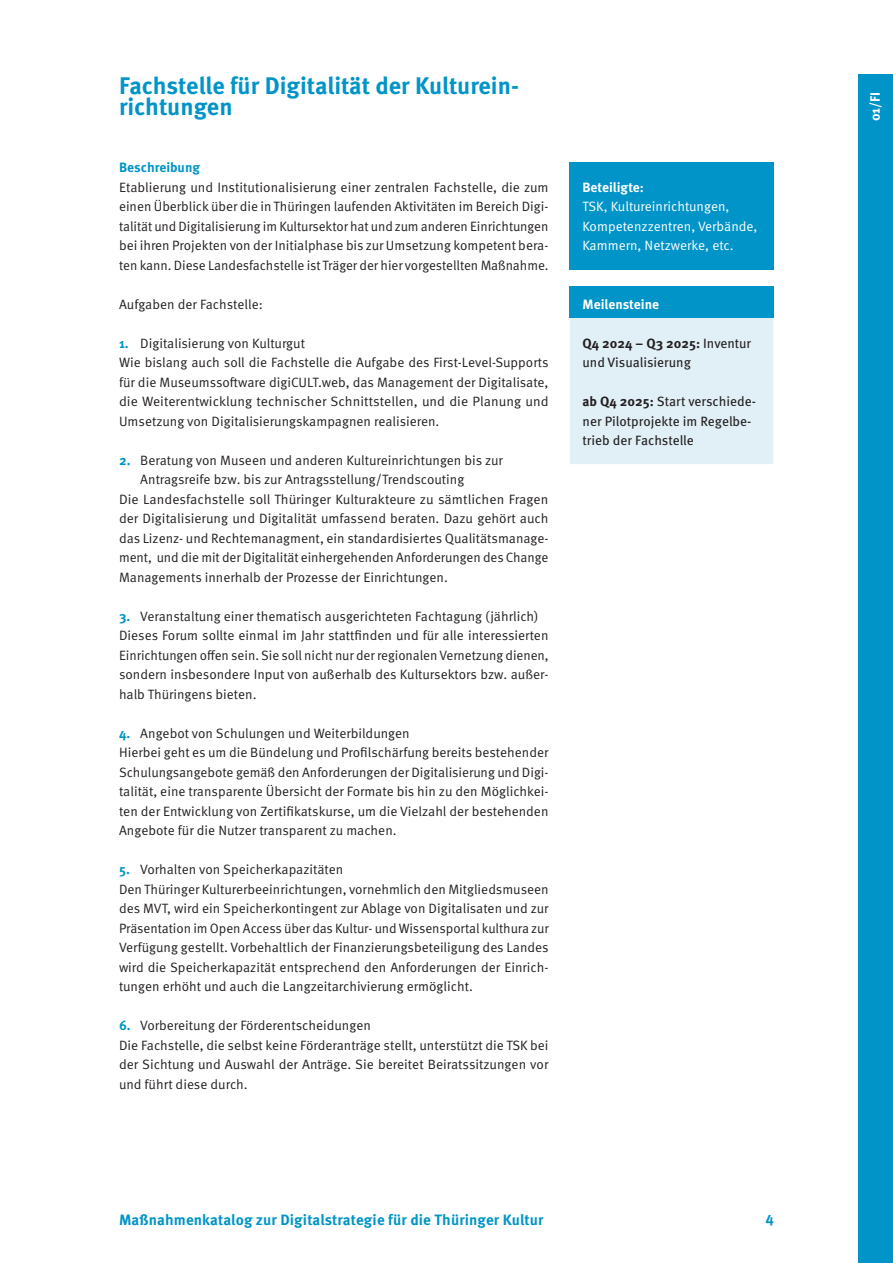
<style>
.page{position:relative;width:893px;height:1263px;background:#fff}
.page>*{position:absolute;margin:0;border:0;box-sizing:border-box;transform-origin:0 0}
.t1{font:700 24px/21px "Meta Pro";color:#0094c8}
.t2{font:700 15px "Meta Pro";letter-spacing:.01em;color:#0094c8}
.t3{font:13.5px/19.5px "Meta Pro Norm";color:#231f20}
.t4{font:13.5px/19.5px "Meta Pro";color:#231f20}
.t5{font:13.5px/19.5px "Meta Pro Norm";color:#fff}
.t6{font:700 13.5px "Meta Pro";color:#fff}
.t7{font:700 13.5px "Meta Pro";color:#0094c8}
.s1{font-family:"Meta Pro";font-weight:700;color:#0094c8}
.s2{font-weight:700}
</style>
<div class="page">
<div style="left:570px;top:317px;width:204px;height:148px;background:#e1f0f7"></div>
<div style="left:569px;top:317px;width:205px;height:148px;border:1px solid #fff"></div>
<div style="left:570px;top:286px;width:204px;height:32px;background:#0094c8"></div>
<div style="left:570px;top:163px;width:204px;height:107px;background:#0094c8"></div>
<div style="left:859px;top:75px;width:34px;height:1188px;background:#0094c8"></div>
<h1 class="t1" style="left:119px;top:74px;width:401px">Fachstelle für Digitalität der Kulturein&shy;richtungen</h1>
<p class="t7" style="left:119px;top:157px;width:83px">Beschreibung</p>
<p class="t3" style="left:119px;top:176px;width:431px;text-align:justify">Etablierung und Institutionalisierung einer zentralen Fachstelle, die zum einen Überblick über die in Thüringen laufenden Aktivitäten im Bereich Digi&shy;talität und Digitalisierung im Kultursektor hat und zum anderen Einrichtungen bei ihren Projekten von der Initialphase bis zur Umsetzung kompetent bera&shy;ten kann. Diese Landesfachstelle ist Träger der hier vorgestellten Maßnahme.</p>
<p class="t3" style="left:119px;top:293px;width:145px">Aufgaben der Fachstelle:</p>
<p class="t3" style="left:119px;top:332px;width:431px"><span class="s1">1.</span> Digitalisierung von Kulturgut<br>Wie bislang auch soll die Fachstelle die Aufgabe des First-Level-Supports für die Museumssoftware digiCULT.web, das Management der Digitalisate, die Weiterentwicklung technischer Schnittstellen, und die Planung und Umsetzung von Digitalisierungskampagnen realisieren.</p>
<p class="t3" style="left:119px;top:449px;width:385px"><span class="s1">2.</span> Beratung von Museen und anderen Kultureinrichtungen bis zur</p>
<p class="t3" style="left:140px;top:469px;width:326px">Antragsreife bzw. bis zur Antragsstellung/Trendscouting</p>
<p class="t3" style="left:119px;top:488px;width:431px">Die Landesfachstelle soll Thüringer Kulturakteure zu sämtlichen Fragen</p>
<p class="t3" style="left:119px;top:508px;width:431px">der Digitalisierung und Digitalität umfassend beraten. Dazu gehört auch</p>
<p class="t3" style="left:119px;top:527px;width:431px">das Lizenz- und Rechtemanagment, ein standardisiertes Qualitätsmanage-</p>
<p class="t3" style="left:119px;top:547px;width:431px">ment, und die mit der Digitalität einhergehenden Anforderungen des Change</p>
<p class="t3" style="left:119px;top:566px;width:330px">Managements innerhalb der Prozesse der Einrichtungen.</p>
<p class="t3" style="left:119px;top:605px;width:431px"><span class="s1">3.</span> Veranstaltung einer thematisch ausgerichteten Fachtagung (jährlich)<br>Dieses Forum sollte einmal im Jahr stattfinden und für alle interessierten Einrichtungen offen sein. Sie soll nicht nur der regionalen Vernetzung dienen, sondern insbesondere Input von außerhalb des Kultursektors bzw. außer&shy;halb Thüringens bieten.</p>
<p class="t3" style="left:119px;top:722px;width:431px"><span class="s1">4.</span> Angebot von Schulungen und Weiterbildungen<br>Hierbei geht es um die Bündelung und Profilschärfung bereits bestehender Schulungsangebote gemäß den Anforderungen der Digitalisierung und Digi&shy;talität, eine transparente Übersicht der Formate bis hin zu den Möglichkei&shy;ten der Entwicklung von Zertifikatskurse, um die Vielzahl der bestehenden Angebote für die Nutzer transparent zu machen.</p>
<p class="t3" style="left:119px;top:859px;width:431px"><span class="s1">5.</span> Vorhalten von Speicherkapazitäten<br>Den Thüringer Kulturerbeeinrichtungen, vornehmlich den Mitgliedsmuseen des MVT, wird ein Speicherkontingent zur Ablage von Digitalisaten und zur Präsentation im Open Access über das Kultur- und Wissensportal kulthura zur Verfügung gestellt. Vorbehaltlich der Finanzierungsbeteiligung des Landes wird die Speicherkapazität entsprechend den Anforderungen der Einrich&shy;tungen erhöht und auch die Langzeitarchivierung ermöglicht.</p>
<p class="t3" style="left:119px;top:1015px;width:431px"><span class="s1">6.</span> Vorbereitung der Förderentscheidungen<br>Die Fachstelle, die selbst keine Förderanträge stellt, unterstützt die TSK bei der Sichtung und Auswahl der Anträge. Sie bereitet Beiratssitzungen vor und führt diese durch.</p>
<p class="t6" style="left:582px;top:177px;width:63px">Beteiligte:</p>
<p class="t5" style="left:582px;top:196px;width:177px">TSK, Kultureinrichtungen,<br>Kompetenzzentren, Verbände,<br>Kammern, Netzwerke, etc.</p>
<p class="t6" style="left:583px;top:294px;width:78px">Meilensteine</p>
<p class="t4" style="left:583px;top:332px;width:170px"><span class="s2">Q4 2024 – Q3 2025:</span> Inventur und Visualisierung</p>
<p class="t4" style="left:583px;top:391px;width:175px"><span class="s2">ab Q4 2025:</span> Start verschiede&shy;ner Pilotprojekte im Regelbe&shy;trieb der Fachstelle</p>
<p class="t2" style="left:119px;top:1208px;width:426px">Maßnahmenkatalog zur Digitalstrategie für die Thüringer Kultur</p>
<p class="t2" style="left:765px;top:1208px;width:10px">4</p>
<p class="t6" style="left:865px;top:121px;width:31px;rotate:-90deg">01/FI</p>
</div>
